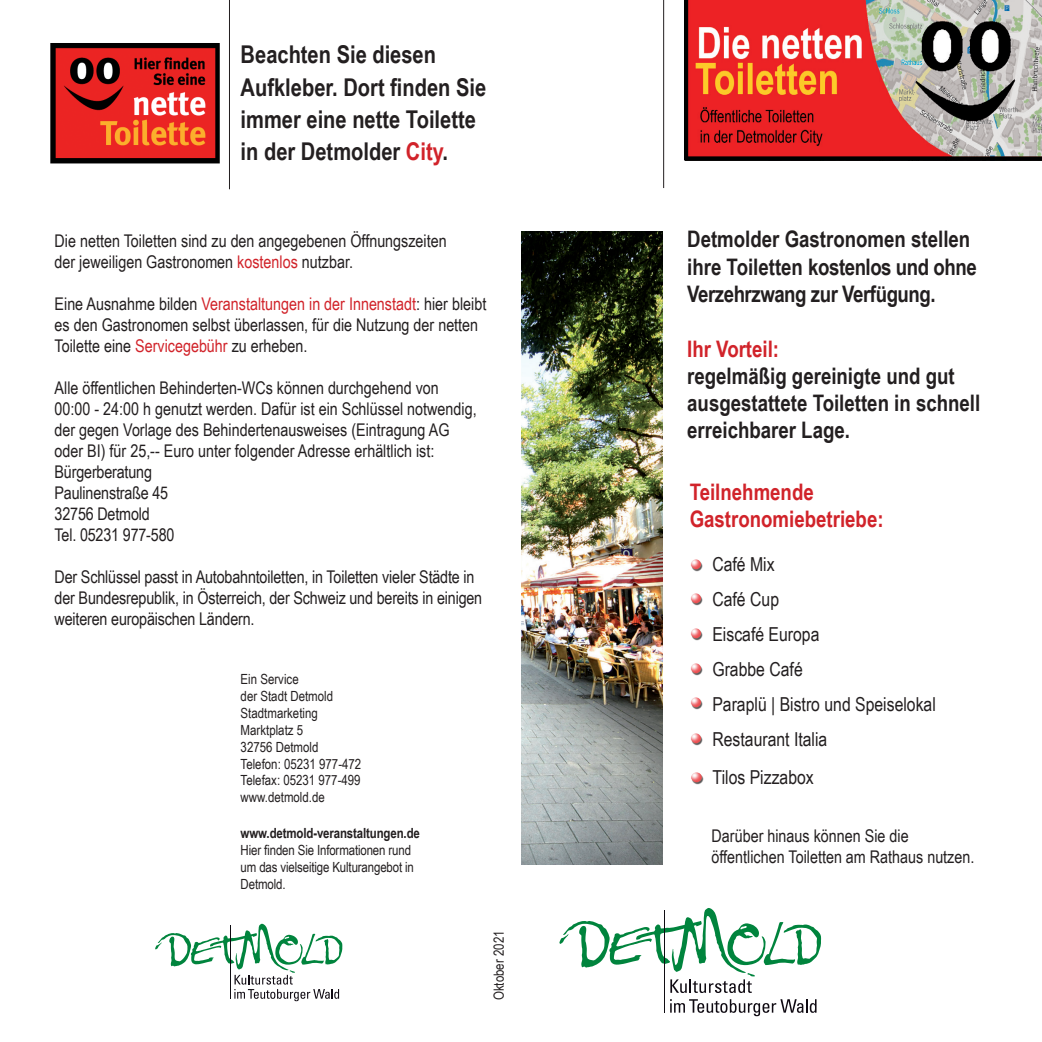
<style>
.page{position:relative;width:1042px;height:1042px;background:#fff}
.page>*{position:absolute;margin:0;border:0;box-sizing:border-box;transform-origin:0 0}
.t1{font:700 24.5px/32.4px "Arial Narrow";color:#231f20}
.t2{font:700 22.75px/27.3px "Arial Narrow";letter-spacing:-.02em;color:#231f20}
.t3{font:700 22.75px/27.3px "Arial Narrow";color:#231f20}
.t4{font:700 22.75px/27.3px "Arial Narrow";color:#d1232a}
.t5{font:19.25px/35px "Arial Narrow";color:#231f20}
.t6{font:17.5px/21px "Arial Narrow";color:#231f20}
.t7{font:14px/16.8px "Arial Narrow";color:#231f20}
.t8{font:700 14px "Arial Narrow";letter-spacing:-.01em;color:#231f20}
.s1{color:#d1232a}
</style>
<div class="page">
<img style="left:50px;top:43px;width:170px;height:121px">
<hr style="left:229px;top:0;width:1px;height:189px;background:#231f20">
<svg style="left:155px;top:924px;width:187px;height:77px"></svg>
<hr style="left:230px;top:925px;width:1px;height:73px;background:#0f0c12">
<img style="left:685px;top:0;width:357px;height:161px">
<svg style="left:670px;top:999px;width:146px;height:17px"></svg>
<svg style="left:559px;top:908px;width:262px;height:85px"></svg>
<hr style="left:664px;top:910px;width:1px;height:102px;background:#0f0c12">
<hr style="left:663px;top:0;width:1px;height:188px;background:#231f20">
<img style="left:521px;top:231px;width:141px;height:633px">
<img style="left:690px;top:559px;width:13px;height:13px">
<img style="left:690px;top:593px;width:13px;height:13px">
<img style="left:690px;top:628px;width:13px;height:13px">
<img style="left:690px;top:663px;width:13px;height:13px">
<img style="left:690px;top:697px;width:13px;height:13px">
<img style="left:690px;top:733px;width:13px;height:13px">
<img style="left:691px;top:772px;width:13px;height:13px">
<h1 class="t1" style="left:241px;top:37px;width:247px">Beachten Sie diesen<br>Aufkleber. Dort finden Sie immer eine nette Toilette in der Detmolder <span class="s1">City</span>.</h1>
<p class="t6" style="left:55px;top:229px;width:394px">Die netten Toiletten sind zu den angegebenen Öffnungszeiten der jeweiligen Gastronomen <span class="s1">kostenlos</span> nutzbar.</p>
<p class="t6" style="left:55px;top:292px;width:433px">Eine Ausnahme bilden <span class="s1">Veranstaltungen in der Innenstadt</span>: hier bleibt es den Gastronomen selbst überlassen, für die Nutzung der netten<br>Toilette eine <span class="s1">Servicegebühr</span> zu erheben.</p>
<p class="t6" style="left:55px;top:376px;width:423px">Alle öffentlichen Behinderten-WCs können durchgehend von 00:00 - 24:00 h genutzt werden. Dafür ist ein Schlüssel notwendig, der gegen Vorlage des Behindertenausweises (Eintragung AG oder BI) für 25,-- Euro unter folgender Adresse erhältlich ist:<br>Bürgerberatung<br>Paulinenstraße 45<br>32756 Detmold<br>Tel. 05231 977-580</p>
<p class="t6" style="left:55px;top:565px;width:429px">Der Schlüssel passt in Autobahntoiletten, in Toiletten vieler Städte in der Bundesrepublik, in Österreich, der Schweiz und bereits in einigen weiteren europäischen Ländern.</p>
<p class="t7" style="left:241px;top:670px;width:122px">Ein Service<br>der Stadt Detmold<br>Stadtmarketing<br>Marktplatz 5<br>32756 Detmold<br>Telefon: 05231 977-472<br>Telefax: 05231 977-499 www.detmold.de</p>
<p class="t8" style="left:241px;top:823px;width:181px">www.detmold-veranstaltungen.de</p>
<p class="t7" style="left:241px;top:841px;width:175px">Hier finden Sie Informationen rund um das vielseitige Kulturangebot in<br>Detmold.</p>
<p class="t7" style="left:490px;top:1000px;width:71px;rotate:-90deg">Oktober 2021</p>
<h2 class="t2" style="left:687px;top:224px;width:291px">Detmolder Gastronomen stellen ihre Toiletten kostenlos und ohne<br>Verzehrzwang zur Verfügung.</h2>
<h2 class="t4" style="left:687px;top:334px;width:93px">Ihr Vorteil:</h2>
<h2 class="t3" style="left:687px;top:361px;width:295px">regelmäßig gereinigte und gut ausgestattete Toiletten in schnell erreichbarer Lage.</h2>
<h2 class="t4" style="left:690px;top:477px;width:195px">Teilnehmende<br>Gastronomiebetriebe:</h2>
<p class="t5" style="left:712px;top:546px;width:225px">Café Mix<br>Café Cup<br>Eiscafé Europa<br>Grabbe Café<br>Paraplü | Bistro und Speiselokal<br>Restaurant Italia</p>
<p class="t5" style="left:712px;top:759px;width:103px">Tilos Pizzabox</p>
<p class="t6" style="left:711px;top:824px;width:264px">Darüber hinaus können Sie die öffentlichen Toiletten am Rathaus nutzen.</p>
</div>
